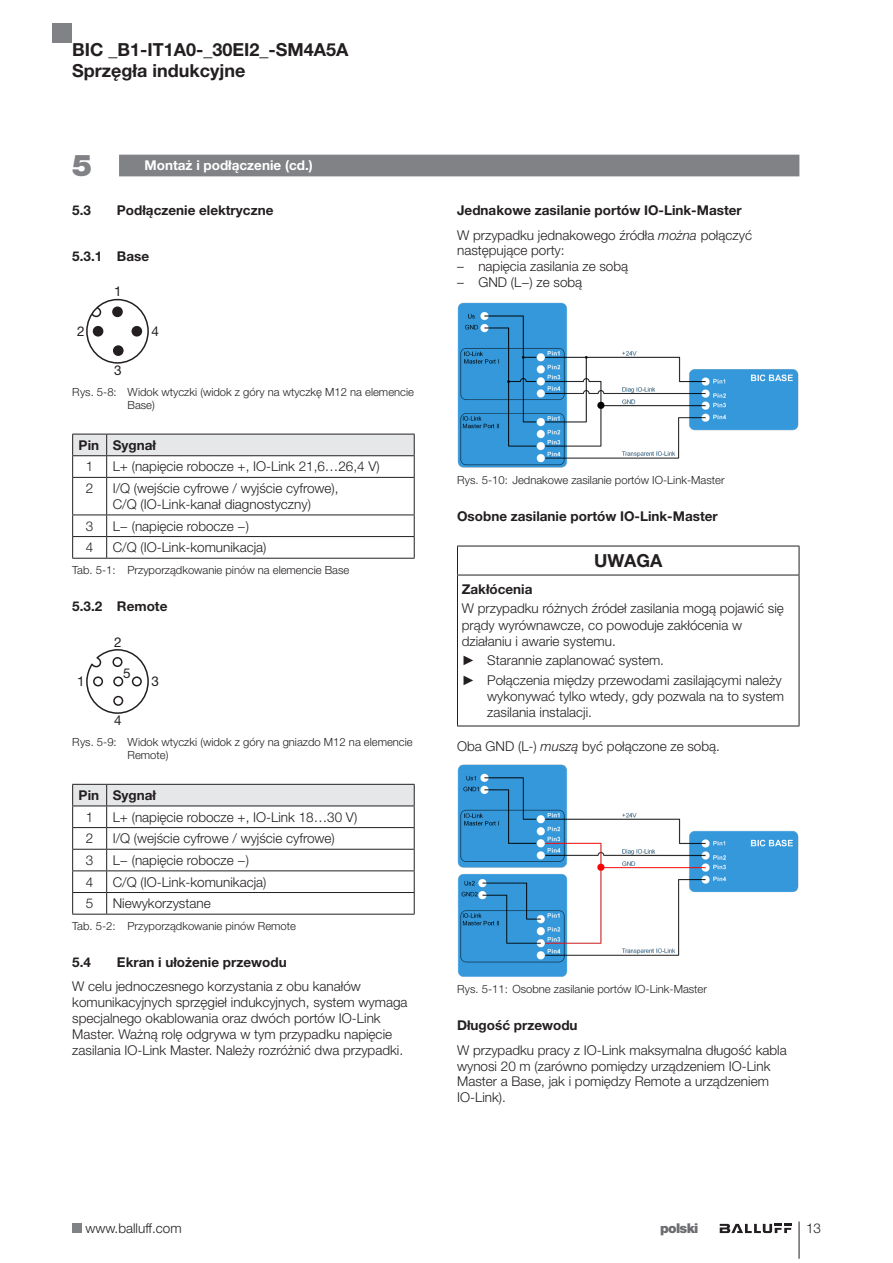
<style>
.page{position:relative;width:893px;height:1263px;background:#fff}
.page>*{position:absolute;margin:0;border:0;box-sizing:border-box;transform-origin:0 0}
.Überschrift_1_Fortse{font:900 30px "Helvetica Neue LT Pro";color:#808285}
.Warnwort_ACHTUNG_VOR{font:700 18px/20.2px "Helvetica Neue LT Pro";color:#231f20}
.Text_Hv45_9pt{font:300 13.5px/15.9px "Helvetica Neue LT Pro";color:#231f20}
.Überschrift_4_neue_S{font:700 13.5px "Helvetica Neue LT Pro";color:#231f20}
.Folgen_bei_Nichtbeac{font:300 13.5px/16.5px "Helvetica Neue LT Pro";color:#231f20}
.Überschrift_4{font:700 13.5px "Helvetica Neue LT Pro";color:#231f20}
.Überschrift_1_Fortse-2{font:700 13.5px "Helvetica Neue LT Pro";color:#fff}
.Tabelle_Überschrift{font:700 13.5px "Helvetica Neue LT Pro";color:#231f20}
.Art_und_Quelle_der_G{font:700 13.5px "Helvetica Neue LT Pro";color:#231f20}
.t1{font:13.5px "Helvetica Neue LT Pro";color:#231f20}
.Tabelle_Text_zentri{font:300 13.5px "Helvetica Neue LT Pro";color:#231f20}
.t2{font:900 13.5px "Helvetica Neue LT Pro";letter-spacing:-.05em;color:#6c6d70}
.t3{font:300 11.25px/12.8px "Helvetica Neue LT Pro";color:#231f20}
.s1{font-style:italic}
.s2{font-family:"Arial";font-weight:400}
</style>
<div class="page">
<div style="left:72px;top:1223px;width:10px;height:10px;background:#808285"></div>
<div style="left:53px;top:23px;width:19px;height:20px;background:#808285"></div>
<hr style="left:799px;top:1221px;width:1px;height:38px;background:#231f20">
<svg style="left:720px;top:1224px;width:72px;height:9px"></svg>
<div style="left:86px;top:299px;width:63px;height:65px;border:2px solid #231f20;border-radius:50%"></div>
<div style="left:112px;top:306px;width:11px;height:11px;background:#231f20;border-radius:50%"></div>
<div style="left:132px;top:326px;width:10px;height:11px;background:#231f20;border-radius:50%"></div>
<div style="left:93px;top:326px;width:10px;height:11px;background:#231f20;border-radius:50%"></div>
<div style="left:113px;top:345px;width:11px;height:11px;background:#231f20;border-radius:50%"></div>
<svg style="left:90px;top:305px;width:12px;height:13px"></svg>
<svg style="left:72px;top:434px;width:343px;height:43px"></svg>
<hr style="left:72px;top:477px;width:35px;height:1px;background:#231f20">
<hr style="left:72px;top:478px;width:1px;height:36px;background:#231f20">
<hr style="left:107px;top:477px;width:308px;height:1px;background:#231f20">
<hr style="left:106px;top:478px;width:1px;height:36px;background:#231f20">
<hr style="left:414px;top:478px;width:1px;height:36px;background:#231f20">
<hr style="left:72px;top:514px;width:35px;height:1px;background:#231f20">
<hr style="left:107px;top:514px;width:308px;height:1px;background:#231f20">
<hr style="left:72px;top:536px;width:35px;height:1px;background:#231f20">
<svg style="left:72px;top:515px;width:1px;height:43px"></svg>
<hr style="left:107px;top:536px;width:308px;height:1px;background:#231f20">
<svg style="left:106px;top:515px;width:1px;height:43px"></svg>
<svg style="left:414px;top:515px;width:1px;height:43px"></svg>
<hr style="left:72px;top:558px;width:35px;height:1px;background:#231f20">
<hr style="left:107px;top:558px;width:308px;height:1px;background:#231f20">
<svg style="left:86px;top:649px;width:63px;height:65px"></svg>
<svg style="left:72px;top:784px;width:343px;height:130px"></svg>
<hr style="left:72px;top:914px;width:35px;height:1px;background:#231f20">
<hr style="left:107px;top:914px;width:308px;height:1px;background:#231f20">
<div style="left:119px;top:155px;width:680px;height:21px;background:#808285"></div>
<img style="left:457px;top:302px;width:342px;height:166px">
<hr style="left:457px;top:546px;width:342px;height:1px;background:#231f20">
<svg style="left:457px;top:546px;width:1px;height:29px"></svg>
<svg style="left:799px;top:546px;width:1px;height:29px"></svg>
<hr style="left:457px;top:575px;width:342px;height:1px;background:#231f20">
<hr style="left:457px;top:575px;width:1px;height:151px;background:#231f20">
<hr style="left:799px;top:575px;width:1px;height:151px;background:#231f20">
<hr style="left:457px;top:726px;width:342px;height:1px;background:#231f20">
<img style="left:457px;top:764px;width:342px;height:213px">
<h2 class="Warnwort_ACHTUNG_VOR" style="left:72px;top:39px;width:278px">BIC _B1-IT1A0-_30EI2_-SM4A5A<br>Sprzęgła indukcyjne</h2>
<p class="Überschrift_1_Fortse" style="left:72px;top:147px;width:22px">5</p>
<p class="Überschrift_1_Fortse-2" style="left:145px;top:157px;width:170px">Montaż i podłączenie (cd.)</p>
<p class="Überschrift_4_neue_S" style="left:72px;top:202px;width:20px">5.3</p>
<p class="Überschrift_4_neue_S" style="left:117px;top:202px;width:158px">Podłączenie elektryczne</p>
<p class="Überschrift_4_neue_S" style="left:72px;top:247px;width:78px">5.3.1 Base</p>
<p class="t1" style="left:77px;top:323px;width:9px">2</p>
<p class="t1" style="left:114px;top:283px;width:9px">1</p>
<p class="t1" style="left:114px;top:362px;width:9px">3</p>
<p class="t1" style="left:152px;top:323px;width:9px">4</p>
<p class="t3" style="left:72px;top:385px;width:46px">Rys. 5-8:</p>
<p class="t3" style="left:128px;top:385px;width:288px">Widok wtyczki (widok z góry na wtyczkę M12 na elemencie<br>Base)</p>
<p class="Tabelle_Überschrift" style="left:79px;top:436px;width:22px">Pin</p>
<p class="Tabelle_Überschrift" style="left:113px;top:436px;width:45px">Sygnał</p>
<p class="Tabelle_Text_zentri" style="left:86px;top:458px;width:9px">1</p>
<p class="Text_Hv45_9pt" style="left:113px;top:458px;width:269px">L+ (napięcie robocze +, IO-Link 21,6…26,4 V)</p>
<p class="Tabelle_Text_zentri" style="left:86px;top:480px;width:9px">2</p>
<p class="Text_Hv45_9pt" style="left:113px;top:480px;width:227px">I/Q (wejście cyfrowe / wyjście cyfrowe),<br>C/Q (IO-Link-kanał diagnostyczny)</p>
<p class="Tabelle_Text_zentri" style="left:86px;top:517px;width:9px">3</p>
<p class="Text_Hv45_9pt" style="left:113px;top:517px;width:138px">L− (napięcie robocze −)</p>
<p class="Tabelle_Text_zentri" style="left:86px;top:539px;width:9px">4</p>
<p class="Text_Hv45_9pt" style="left:113px;top:539px;width:155px">C/Q (IO-Link-komunikacja)</p>
<p class="t3" style="left:72px;top:563px;width:279px">Tab. 5-1: Przyporządkowanie pinów na elemencie Base</p>
<p class="Überschrift_4_neue_S" style="left:72px;top:598px;width:97px">5.3.2 Remote</p>
<p class="t1" style="left:77px;top:673px;width:9px">1</p>
<p class="t1" style="left:114px;top:633px;width:9px">2</p>
<p class="t1" style="left:123px;top:665px;width:9px">5</p>
<p class="t1" style="left:114px;top:712px;width:9px">4</p>
<p class="t1" style="left:152px;top:673px;width:9px">3</p>
<p class="t3" style="left:72px;top:736px;width:46px">Rys. 5-9:</p>
<p class="t3" style="left:128px;top:736px;width:287px">Widok wtyczki (widok z góry na gniazdo M12 na elemencie<br>Remote)</p>
<p class="Tabelle_Überschrift" style="left:79px;top:787px;width:22px">Pin</p>
<p class="Tabelle_Überschrift" style="left:113px;top:787px;width:45px">Sygnał</p>
<p class="Tabelle_Text_zentri" style="left:86px;top:808px;width:9px">1</p>
<p class="Text_Hv45_9pt" style="left:113px;top:808px;width:246px">L+ (napięcie robocze +, IO-Link 18…30 V)</p>
<p class="Tabelle_Text_zentri" style="left:86px;top:830px;width:9px">2</p>
<p class="Text_Hv45_9pt" style="left:113px;top:830px;width:224px">I/Q (wejście cyfrowe / wyjście cyfrowe)</p>
<p class="Tabelle_Text_zentri" style="left:86px;top:852px;width:9px">3</p>
<p class="Text_Hv45_9pt" style="left:113px;top:852px;width:138px">L− (napięcie robocze −)</p>
<p class="Tabelle_Text_zentri" style="left:86px;top:873px;width:9px">4</p>
<p class="Text_Hv45_9pt" style="left:113px;top:873px;width:155px">C/Q (IO-Link-komunikacja)</p>
<p class="Tabelle_Text_zentri" style="left:86px;top:895px;width:9px">5</p>
<p class="Text_Hv45_9pt" style="left:113px;top:895px;width:100px">Niewykorzystane</p>
<p class="t3" style="left:72px;top:919px;width:225px">Tab. 5-2: Przyporządkowanie pinów Remote</p>
<p class="Überschrift_4_neue_S" style="left:72px;top:953px;width:20px">5.4</p>
<p class="Überschrift_4_neue_S" style="left:117px;top:953px;width:171px">Ekran i ułożenie przewodu</p>
<p class="Text_Hv45_9pt" style="left:72px;top:978px;width:337px">W celu jednoczesnego korzystania z obu kanałów komunikacyjnych sprzęgieł indukcyjnych, system wymaga specjalnego okablowania oraz dwóch portów IO-Link Master. Ważną rolę odgrywa w tym przypadku napięcie zasilania IO-Link Master. Należy rozróżnić dwa przypadki.</p>
<p class="Überschrift_4_neue_S" style="left:457px;top:202px;width:286px">Jednakowe zasilanie portów IO-Link-Master</p>
<p class="Text_Hv45_9pt" style="left:457px;top:226px;width:296px">W przypadku jednakowego źródła <span class="s1">można</span> połączyć następujące porty:</p>
<p class="Text_Hv45_9pt" style="left:457px;top:258px;width:173px">– napięcia zasilania ze sobą</p>
<p class="Text_Hv45_9pt" style="left:457px;top:274px;width:127px">– GND (L−) ze sobą</p>
<p class="t3" style="left:457px;top:473px;width:269px">Rys. 5-10: Jednakowe zasilanie portów IO-Link-Master</p>
<p class="Überschrift_4" style="left:457px;top:507px;width:262px">Osobne zasilanie portów IO-Link-Master</p>
<p class="Warnwort_ACHTUNG_VOR" style="left:594px;top:550px;width:70px">UWAGA</p>
<p class="Art_und_Quelle_der_G" style="left:462px;top:580px;width:72px">Zakłócenia</p>
<p class="Folgen_bei_Nichtbeac" style="left:462px;top:600px;width:324px">W przypadku różnych źródeł zasilania mogą pojawić się prądy wyrównawcze, co powoduje zakłócenia w działaniu i awarie systemu.</p>
<p class="Text_Hv45_9pt" style="left:462px;top:652px;width:204px"><span class="s2">►</span> Starannie zaplanować system.</p>
<p class="Text_Hv45_9pt" style="left:487px;top:671px;width:298px;text-indent:-26px"><span class="s2">►</span> Połączenia między przewodami zasilającymi należy wykonywać tylko wtedy, gdy pozwala na to system zasilania instalacji.</p>
<p class="Text_Hv45_9pt" style="left:457px;top:738px;width:264px">Oba GND (L-) <span class="s1">muszą</span> być połączone ze sobą.</p>
<p class="t3" style="left:457px;top:982px;width:251px">Rys. 5-11: Osobne zasilanie portów IO-Link-Master</p>
<p class="Überschrift_4" style="left:457px;top:1017px;width:122px">Długość przewodu</p>
<p class="Text_Hv45_9pt" style="left:457px;top:1042px;width:331px">W przypadku pracy z IO-Link maksymalna długość kabla wynosi 20 m (zarówno pomiędzy urządzeniem IO-Link Master a Base, jak i pomiędzy Remote a urządzeniem IO-Link).</p>
<p class="Text_Hv45_9pt" style="left:85px;top:1220px;width:98px">www.balluff.com</p>
<p class="t2" style="left:660px;top:1220px;width:40px">polski</p>
<p class="Text_Hv45_9pt" style="left:806px;top:1220px;width:17px">13</p>
</div>
